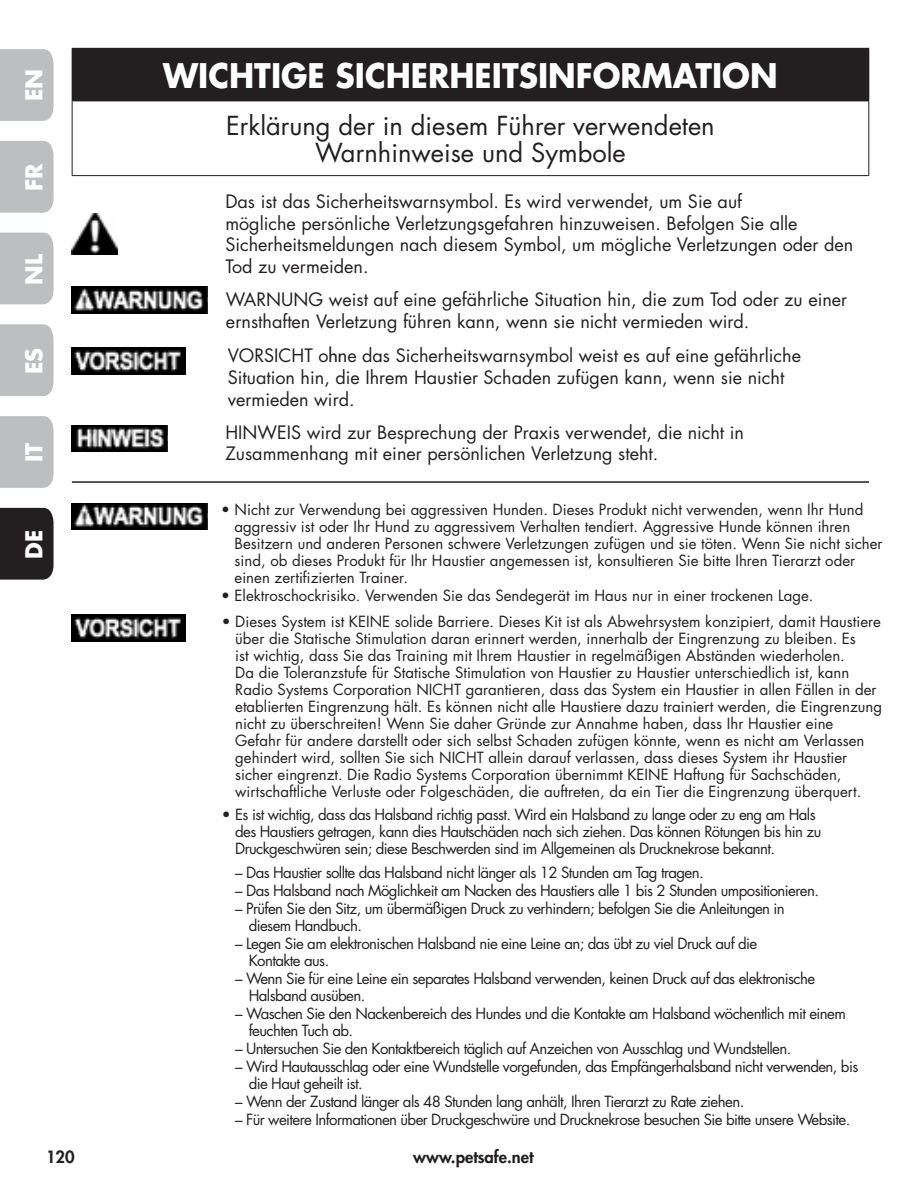
<style>
.page{position:relative;width:918px;height:1188px;background:#fff}
.page>*{position:absolute;margin:0;border:0;box-sizing:border-box;transform-origin:0 0}
.t1{font:700 33px "Futura Std";color:#fff;scale:.95 1}
.t2{font:25.5px/27px "Futura Std";color:#231f20;text-align:center}
.t3{font:700 22.65px "Futura Std";color:#fff}
.t4{font:18px/21.6px "Futura Std";color:#231f20}
.t5{font:800 16.5px "Futura Std";color:#231f20}
.t6{font:15px/17px "Futura Std";color:#231f20}
.t7{font:15px/17px "Futura Std";letter-spacing:-.04em;color:#231f20}
.s1{font-weight:500}
</style>
<div class="page">
<div style="left:0;top:49px;width:54px;height:72px;background:#bcbec0"></div>
<div style="left:0;top:141px;width:54px;height:72px;background:#bcbec0"></div>
<div style="left:0;top:233px;width:54px;height:71px;background:#bcbec0"></div>
<div style="left:0;top:324px;width:54px;height:72px;background:#bcbec0"></div>
<div style="left:0;top:416px;width:54px;height:72px;background:#bcbec0"></div>
<div style="left:0;top:508px;width:54px;height:72px;background:#231f20"></div>
<hr style="left:72px;top:481px;width:797px;height:2px;background:#231f20">
<div style="left:72px;top:48px;width:797px;height:53px;background:#231f20"></div>
<hr style="left:869px;top:49px;width:1px;height:52px;background:#231f20">
<hr style="left:72px;top:101px;width:797px;height:1px;background:#231f20">
<hr style="left:72px;top:101px;width:1px;height:74px;background:#231f20">
<hr style="left:869px;top:101px;width:1px;height:74px;background:#231f20">
<hr style="left:72px;top:175px;width:797px;height:1px;background:#231f20">
<img style="left:72px;top:214px;width:46px;height:40px">
<img style="left:72px;top:286px;width:136px;height:27px">
<img style="left:72px;top:348px;width:113px;height:26px">
<img style="left:72px;top:425px;width:95px;height:27px">
<img style="left:72px;top:503px;width:136px;height:27px">
<img style="left:72px;top:615px;width:113px;height:27px">
<h3 class="t3" style="left:21px;top:101px;width:34px;rotate:-90deg">EN</h3>
<h3 class="t3" style="left:21px;top:191px;width:29px;rotate:-90deg">FR</h3>
<h3 class="t3" style="left:21px;top:285px;width:32px;rotate:-90deg">NL</h3>
<h3 class="t3" style="left:21px;top:374px;width:28px;rotate:-90deg">ES</h3>
<h3 class="t3" style="left:21px;top:462px;width:21px;rotate:-90deg">IT</h3>
<h3 class="t3" style="left:21px;top:559px;width:30px;rotate:-90deg">DE</h3>
<h1 class="t1" style="left:163px;top:54px;width:648px">WICHTIGE SICHERHEITSINFORMATION</h1>
<h2 class="t2" style="left:226px;top:113px;width:490px">Erklärung der in diesem Führer verwendeten<br>Warnhinweise und Symbole</h2>
<p class="t4" style="left:225px;top:191px;width:630px">Das ist das Sicherheitswarnsymbol. Es wird verwendet, um Sie auf<br>mögliche persönliche Verletzungsgefahren hinzuweisen. Befolgen Sie alle Sicherheitsmeldungen nach diesem Symbol, um mögliche Verletzungen oder den Tod zu vermeiden.</p>
<p class="t4" style="left:226px;top:289px;width:623px">WARNUNG weist auf eine gefährliche Situation hin, die zum Tod oder zu einer ernsthaften Verletzung führen kann, wenn sie nicht vermieden wird.</p>
<p class="t4" style="left:228px;top:345px;width:575px">VORSICHT o<span class="s1">hn</span>e das Sicherheitswarnsymbol weist es auf eine gefährliche<br>Situation hin, die Ihrem Haustier Schaden zufügen kann, wenn sie nicht vermieden wird.</p>
<p class="t4" style="left:225px;top:421px;width:520px">HINWEIS wird zur Besprechung der Praxis verwendet, die nicht in<br>Zusammenhang mit einer persönlichen Verletzung steht.</p>
<p class="t6" style="left:235px;top:502px;width:649px;text-indent:-13px">• Nicht zur Verwendung bei aggressiven Hunden. Dieses Produkt nicht verwenden, wenn Ihr Hund aggressiv ist oder Ihr Hund zu aggressivem Verhalten tendiert. Aggressive Hunde können ihren Besitzern und anderen Personen schwere Verletzungen zufügen und sie töten. Wenn Sie nicht sicher sind, ob dieses Produkt für Ihr Haustier angemessen ist, konsultieren Sie bitte Ihren Tierarzt oder einen zertifizierten Trainer.</p>
<p class="t6" style="left:221px;top:587px;width:594px">• Elektroschockrisiko. Verwenden Sie das Sendegerät im Haus nur in einer trockenen Lage.</p>
<p class="t6" style="left:235px;top:613px;width:648px;text-indent:-13px">• Dieses System ist KEINE solide Barriere. Dieses Kit ist als Abwehrsystem konzipiert, damit Haustiere über die Statische Stimulation daran erinnert werden, innerhalb der Eingrenzung zu bleiben. Es<br>ist wichtig, dass Sie das Training mit Ihrem Haustier in regelmäßigen Abständen wiederholen.<br>Da die Toleranzstufe für Statische Stimulation von Haustier zu Haustier unterschiedlich ist, kann Radio Systems Corporation NICHT garantieren, dass das System ein Haustier in allen Fällen in der etablierten Eingrenzung hält. Es können nicht alle Haustiere dazu trainiert werden, die Eingrenzung nicht zu überschreiten! Wenn Sie daher Gründe zur Annahme haben, dass Ihr Haustier eine Gefahr für andere darstellt oder sich selbst Schaden zufügen könnte, wenn es nicht am Verlassen gehindert wird, sollten Sie sich NICHT allein darauf verlassen, dass dieses System ihr Haustier sicher eingrenzt. Die Radio Systems Corporation übernimmt KEINE Haftung für Sachschäden, wirtschaftliche Verluste oder Folgeschäden, die auftreten, da ein Tier die Eingrenzung überquert.</p>
<p class="t7" style="left:235px;top:806px;width:588px;text-indent:-13px">• Es ist wichtig, dass das Halsband richtig passt. Wird ein Halsband zu lange oder zu eng am Hals des Haustiers getragen, kann dies Hautschäden nach sich ziehen. Das können Rötungen bis hin zu<br>Druckgeschwüren sein; diese Beschwerden sind im Allgemeinen als Drucknekrose bekannt.</p>
<p class="t7" style="left:235px;top:864px;width:470px">– Das Haustier sollte das Halsband nicht länger als 12 Stunden am Tag tragen.</p>
<p class="t7" style="left:235px;top:882px;width:585px">– Das Halsband nach Möglichkeit am Nacken des Haustiers alle 1 bis 2 Stunden umpositionieren.</p>
<p class="t7" style="left:249px;top:900px;width:538px;text-indent:-14px">– Prüfen Sie den Sitz, um übermäßigen Druck zu verhindern; befolgen Sie die Anleitungen in diesem Handbuch.</p>
<p class="t7" style="left:249px;top:935px;width:510px;text-indent:-14px">– Legen Sie am elektronischen Halsband nie eine Leine an; das übt zu viel Druck auf die<br>Kontakte aus.</p>
<p class="t7" style="left:249px;top:970px;width:568px;text-indent:-14px">– Wenn Sie für eine Leine ein separates Halsband verwenden, keinen Druck auf das elektronische<br>Halsband ausüben.</p>
<p class="t7" style="left:249px;top:1005px;width:599px;text-indent:-14px">– Waschen Sie den Nackenbereich des Hundes und die Kontakte am Halsband wöchentlich mit einem feuchten Tuch ab.</p>
<p class="t7" style="left:235px;top:1040px;width:558px">– Untersuchen Sie den Kontaktbereich täglich auf Anzeichen von Ausschlag und Wundstellen.</p>
<p class="t7" style="left:249px;top:1058px;width:611px;text-indent:-14px">– Wird Hautausschlag oder eine Wundstelle vorgefunden, das Empfängerhalsband nicht verwenden, bis die Haut geheilt ist.</p>
<p class="t7" style="left:235px;top:1093px;width:511px">– Wenn der Zustand länger als 48 Stunden lang anhält, Ihren Tierarzt zu Rate ziehen.</p>
<p class="t7" style="left:235px;top:1111px;width:617px">– Für weitere Informationen über Druckgeschwüre und Drucknekrose besuchen Sie bitte unsere Website.</p>
<p class="t5" style="left:46px;top:1147px;width:30px">120</p>
<p class="t5" style="left:413px;top:1149px;width:122px">www.petsafe.net</p>
</div>
